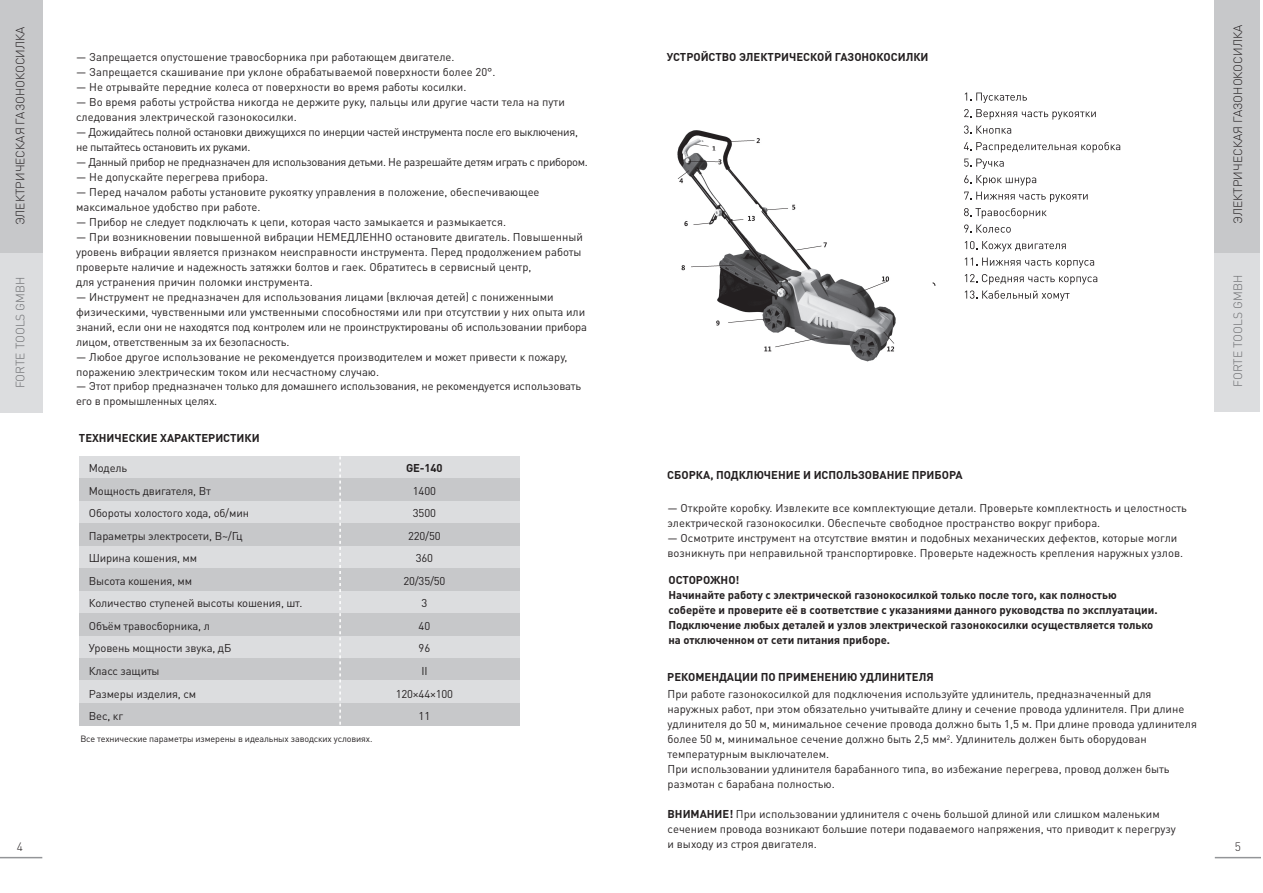
<style>
.page{position:relative;width:1263px;height:893px;background:#fff}
.page>*{position:absolute;margin:0;border:0;box-sizing:border-box;transform-origin:0 0}
.t1{font:300 12px "DIN Pro";color:#231f20}
.t2{font:300 12px "DIN Pro";color:#6c6d70}
.t3{font:11.25px/15px "DIN Pro";color:#231f20}
.t4{font:700 11.25px/15px "DIN Pro";color:#231f20}
.t5{font:9px "DIN Pro";letter-spacing:-.015em;color:#231f20}
.s1{font-weight:700}
</style>
<div class="page">
<div style="left:79px;top:636px;width:440px;height:22px;background:#dcdddf"></div>
<div style="left:79px;top:658px;width:440px;height:23px;background:#c7c8ca"></div>
<div style="left:79px;top:681px;width:440px;height:22px;background:#dcdddf"></div>
<div style="left:79px;top:703px;width:440px;height:22px;background:#c7c8ca"></div>
<div style="left:1215px;top:0;width:45px;height:411px;background:#dcdddf"></div>
<div style="left:1215px;top:0;width:45px;height:252px;background:#c7c8ca"></div>
<div style="left:0;top:0;width:42px;height:413px;background:#dcdddf"></div>
<div style="left:0;top:0;width:42px;height:252px;background:#c7c8ca"></div>
<hr style="left:0;top:857px;width:42px;height:1px;background:#939598">
<hr style="left:1215px;top:857px;width:45px;height:1px;background:#939598">
<div style="left:79px;top:456px;width:440px;height:23px;background:#dcdddf"></div>
<div style="left:79px;top:479px;width:440px;height:22px;background:#c7c8ca"></div>
<div style="left:79px;top:501px;width:440px;height:23px;background:#dcdddf"></div>
<div style="left:79px;top:524px;width:440px;height:22px;background:#c7c8ca"></div>
<div style="left:79px;top:546px;width:440px;height:22px;background:#dcdddf"></div>
<div style="left:79px;top:568px;width:440px;height:23px;background:#c7c8ca"></div>
<div style="left:79px;top:591px;width:440px;height:22px;background:#dcdddf"></div>
<div style="left:79px;top:613px;width:440px;height:23px;background:#c7c8ca"></div>
<svg style="left:339px;top:456px;width:2px;height:270px"></svg>
<svg style="left:965px;top:93px;width:62px;height:10px"></svg>
<svg style="left:964px;top:109px;width:132px;height:25px"></svg>
<svg style="left:964px;top:142px;width:156px;height:11px"></svg>
<svg style="left:964px;top:159px;width:40px;height:10px"></svg>
<svg style="left:964px;top:175px;width:72px;height:11px"></svg>
<svg style="left:964px;top:192px;width:124px;height:10px"></svg>
<svg style="left:964px;top:208px;width:83px;height:11px"></svg>
<svg style="left:964px;top:225px;width:47px;height:8px"></svg>
<svg style="left:965px;top:241px;width:101px;height:10px"></svg>
<svg style="left:965px;top:258px;width:129px;height:10px"></svg>
<svg style="left:965px;top:274px;width:132px;height:27px"></svg>
<img style="left:677px;top:130px;width:219px;height:232px">
<p class="t1" style="left:1230px;top:224px;width:200px;rotate:-90deg">ЭЛЕКТРИЧЕСКАЯ ГАЗОНОКОСИЛКА</p>
<p class="t1" style="left:12px;top:225px;width:200px;rotate:-90deg">ЭЛЕКТРИЧЕСКАЯ ГАЗОНОКОСИЛКА</p>
<p class="t4" style="left:667px;top:49px;width:263px">УСТРОЙСТВО ЭЛЕКТРИЧЕСКОЙ ГАЗОНОКОСИЛКИ</p>
<p class="t3" style="left:76px;top:49px;width:513px">― Запрещается опустошение травосборника при работающем двигателе.<br>― Запрещается скашивание при уклоне обрабатываемой поверхности более 20°.<br>― Не отрывайте передние колеса от поверхности во время работы косилки.<br>― Во время работы устройства никогда не держите руку, пальцы или другие части тела на пути следования электрической газонокосилки.<br>― Дожидайтесь полной остановки движущихся по инерции частей инструмента после его выключения, не пытайтесь остановить их руками.<br>― Данный прибор не предназначен для использования детьми. Не разрешайте детям играть с прибором. ― Не допускайте перегрева прибора.<br>― Перед началом работы установите рукоятку управления в положение, обеспечивающее максимальное удобство при работе.<br>― Прибор не следует подключать к цепи, которая часто замыкается и размыкается.<br>― При возникновении повышенной вибрации НЕМЕДЛЕННО остановите двигатель. Повышенный уровень вибрации является признаком неисправности инструмента. Перед продолжением работы проверьте наличие и надежность затяжки болтов и гаек. Обратитесь в сервисный центр,<br>для устранения причин поломки инструмента.<br>― Инструмент не предназначен для использования лицами (включая детей) с пониженными физическими, чувственными или умственными способностями или при отсутствии у них опыта или знаний, если они не находятся под контролем или не проинструктированы об использовании прибора лицом, ответственным за их безопасность.<br>― Любое другое использование не рекомендуется производителем и может привести к пожару, поражению электрическим током или несчастному случаю.<br>― Этот прибор предназначен только для домашнего использования, не рекомендуется использовать его в промышленных целях.</p>
<p class="t4" style="left:79px;top:430px;width:182px">ТЕХНИЧЕСКИЕ ХАРАКТЕРИСТИКИ</p>
<p class="t3" style="left:89px;top:457px;width:215px;line-height:22.5px">Модель<br>Мощность двигателя, Вт<br>Обороты холостого хода, об/мин<br>Параметры электросети, В~/Гц<br>Ширина кошения, мм<br>Высота кошения, мм<br>Количество ступеней высоты кошения, шт.<br>Объём травосборника, л<br>Уровень мощности звука, дБ<br>Класс защиты<br>Размеры изделия, см<br>Вес, кг</p>
<p class="t4" style="left:406px;top:460px;width:38px">GE-140</p>
<p class="t2" style="left:12px;top:388px;width:113px;rotate:-90deg">FORTE TOOLS GMBH</p>
<p class="t2" style="left:1230px;top:387px;width:113px;rotate:-90deg">FORTE TOOLS GMBH</p>
<p class="t4" style="left:667px;top:467px;width:297px">СБОРКА, ПОДКЛЮЧЕНИЕ И ИСПОЛЬЗОВАНИЕ ПРИБОРА</p>
<p class="t3" style="left:396px;top:479px;width:59px;line-height:22.5px;text-align:center">1400<br>3500<br>220/50<br>360<br>20/35/50<br>3<br>40<br>96<br>II<br>120×44×100<br>11</p>
<p class="t3" style="left:667px;top:500px;width:521px">― Откройте коробку. Извлеките все комплектующие детали. Проверьте комплектность и целостность электрической газонокосилки. Обеспечьте свободное пространство вокруг прибора.<br>― Осмотрите инструмент на отсутствие вмятин и подобных механических дефектов, которые могли возникнуть при неправильной транспортировке. Проверьте надежность крепления наружных узлов.</p>
<p class="t4" style="left:668px;top:572px;width:491px">ОСТОРОЖНО!<br>Начинайте работу с электрической газонокосилкой только после того, как полностью соберёте и проверите её в соответствие с указаниями данного руководства по эксплуатации.<br>Подключение любых деталей и узлов электрической газонокосилки осуществляется только на отключенном от сети питания приборе.</p>
<p class="t4" style="left:667px;top:669px;width:268px">РЕКОМЕНДАЦИИ ПО ПРИМЕНЕНИЮ УДЛИНИТЕЛЯ</p>
<p class="t3" style="left:667px;top:686px;width:531px">При работе газонокосилкой для подключения используйте удлинитель, предназначенный для наружных работ, при этом обязательно учитывайте длину и сечение провода удлинителя. При длине удлинителя до 50 м, минимальное сечение провода должно быть 1,5 м. При длине провода удлинителя более 50 м, минимальное сечение должно быть 2,5 мм<sup>2</sup>. Удлинитель должен быть оборудован температурным выключателем.<br>При использовании удлинителя барабанного типа, во избежание перегрева, провод должен быть размотан с барабана полностью.</p>
<p class="t3" style="left:667px;top:806px;width:510px"><span class="s1">ВНИМАНИЕ!</span> При использовании удлинителя с очень большой длиной или слишком маленьким сечением провода возникают большие потери подаваемого напряжения, что приводит к перегрузу и выходу из строя двигателя.</p>
<p class="t5" style="left:80px;top:732px;width:294px">Все технические параметры измерены в идеальных заводских условиях.</p>
<p class="t1" style="left:17px;top:838px;width:8px">4</p>
<p class="t1" style="left:1235px;top:838px;width:8px">5</p>
</div>
